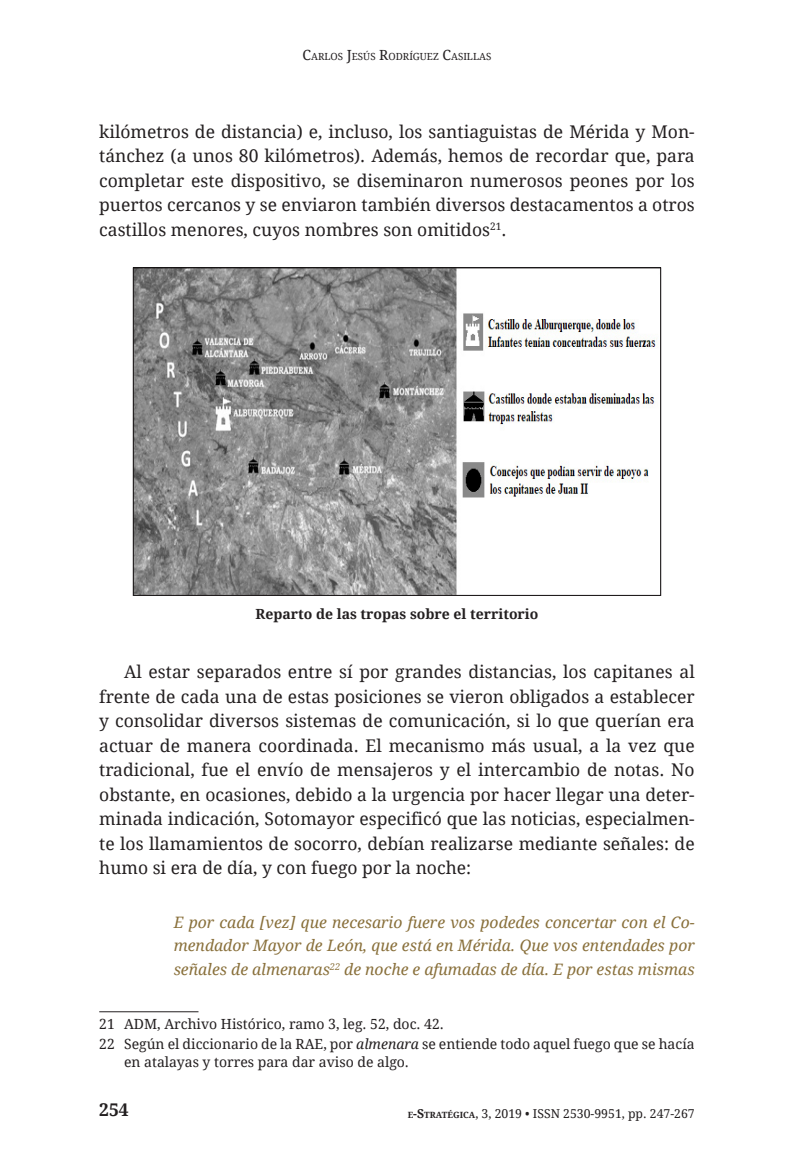
<style>
.page{position:relative;width:794px;height:1166px;background:#fff}
.page>*{position:absolute;margin:0;border:0;box-sizing:border-box;transform-origin:0 0}
.CUERPO_TEXTO{font:17.5px/24.5px "Droid Serif";color:#231f20;text-align:justify}
.t1{font:700 17.5px "Droid Serif";color:#231f20}
.CITA_1{font:italic 15.75px/23.6px "Droid Serif";color:#89703b;text-align:justify}
.NOTAS{font:14px/17.5px "Droid Serif";color:#231f20}
.PIE_DE_FIGURA{font:700 14px "Droid Serif";color:#231f20}
.t2{font:12.25px "Droid Serif";color:#231f20}
.t3{font:9.8px "Droid Serif";color:#231f20}
.s1{font-size:14px}
.s2{font-style:italic}
.s3{font-weight:700;font-size:8.58px}
.s4{font-weight:700}
</style>
<div class="page">
<hr style="left:99px;top:1011px;width:99px;height:1px;background:#231f20">
<img style="left:135px;top:269px;width:521px;height:325px">
<p class="t3" style="left:302px;top:51px;width:190px"><span class="s1">C</span>ARLOS <span class="s1">J</span>ESÚS <span class="s1">R</span>ODRÍGUEZ <span class="s1">C</span>ASILLAS</p>
<p class="CUERPO_TEXTO" style="left:99px;top:119px;width:597px">kilómetros de distancia) e, incluso, los santiaguistas de Mérida y Mon&shy;tánchez (a unos 80 kilómetros). Además, hemos de recordar que, para completar este dispositivo, se diseminaron numerosos peones por los puertos cercanos y se enviaron también diversos destacamentos a otros castillos menores, cuyos nombres son omitidos<sup>21</sup>.</p>
<p class="PIE_DE_FIGURA" style="left:255px;top:606px;width:284px">Reparto de las tropas sobre el territorio</p>
<p class="CUERPO_TEXTO" style="left:99px;top:660px;width:597px;text-indent:25px">Al estar separados entre sí por grandes distancias, los capitanes al frente de cada una de estas posiciones se vieron obligados a establecer y consolidar diversos sistemas de comunicación, si lo que querían era actuar de manera coordinada. El mecanismo más usual, a la vez que tradicional, fue el envío de mensajeros y el intercambio de notas. No obstante, en ocasiones, debido a la urgencia por hacer llegar una deter&shy;minada indicación, Sotomayor especificó que las noticias, especialmen&shy;te los llamamientos de socorro, debían realizarse mediante señales: de humo si era de día, y con fuego por la noche:</p>
<p class="CITA_1" style="left:174px;top:910px;width:522px">E por cada [vez] que necesario fuere vos podedes concertar con el Co&shy;mendador Mayor de León, que está en Mérida. Que vos entendades por señales de almenaras<sup>22</sup> de noche e afumadas de día. E por estas mismas</p>
<p class="NOTAS" style="left:99px;top:1015px;width:346px">21 ADM, Archivo Histórico, ramo 3, leg. 52, doc. 42.</p>
<p class="NOTAS" style="left:124px;top:1035px;width:572px;text-indent:-25px">22 Según el diccionario de la RAE, por <span class="s2">almenara</span> se entiende todo aquel fuego que se hacía en atalayas y torres para dar aviso de algo.</p>
<p class="t1" style="left:99px;top:1100px;width:31px">254</p>
<p class="t2" style="left:408px;top:1106px;width:288px"><span class="s3">E</span><span class="s4">-S</span><span class="s3">TRATÉGICA</span>, 3, 2019 • ISSN 2530-9951, pp. 247-267</p>
</div>
